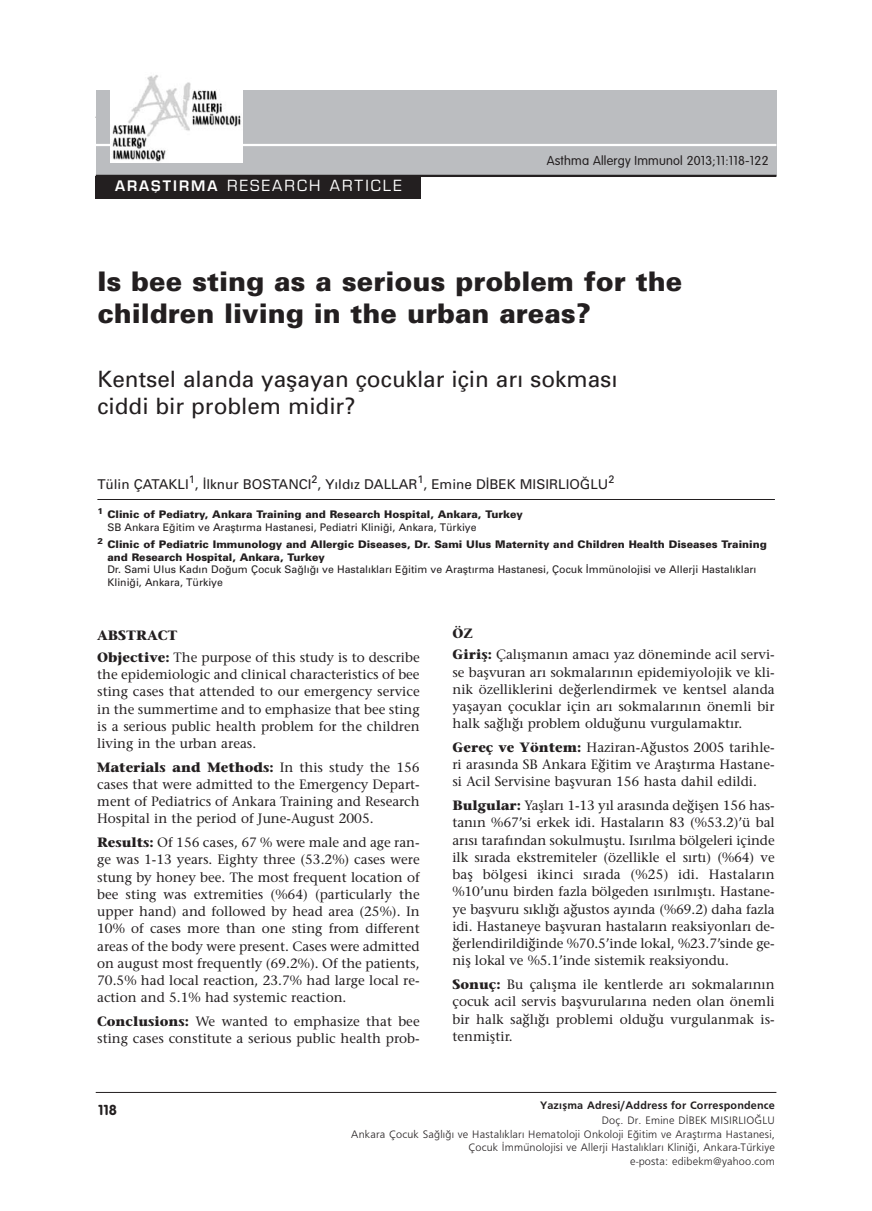
<style>
.page{position:relative;width:872px;height:1211px;background:#fff}
.page>*{position:absolute;margin:0;border:0;box-sizing:border-box;transform-origin:0 0}
.t1{font:900 27px/32.4px "Univers";color:#231f20}
.t2{font:22.5px/27px "Univers";color:#231f20}
.t3{font:15px "Eurostile";letter-spacing:.14em;color:#fff}
.t4{font:700 14.25px "VAG Rounded";color:#231f20}
.t5{font:13.5px/17.2px "Stone Serif";color:#231f20;text-align:justify}
.t6{font:13.5px "Univers";color:#231f20}
.t7{font:300 12.75px "VAG Rounded";letter-spacing:.015em;color:#231f20}
.t8{font:300 11.25px/13.5px "Frutiger";letter-spacing:.015em;color:#231f20;text-align:right}
.t9{font:700 11.25px "Frutiger";letter-spacing:.015em;color:#231f20}
.t10{font:10.5px/12.6px "Univers";color:#231f20}
.t11{font:900 10.5px/12.6px "Univers";color:#231f20}
.s1{font-family:"Eurostile Demi"}
.s2{font-weight:900}
.s3{font-weight:700}
</style>
<div class="page">
<hr style="left:96px;top:1092px;width:680px;height:1px;background:#231f20">
<hr style="left:97px;top:499px;width:677px;height:1px;background:#231f20">
<div style="left:96px;top:90px;width:680px;height:86px;background:#bbbdc0"></div>
<hr style="left:96px;top:144px;width:680px;height:2px;background:#fff">
<hr style="left:96px;top:175px;width:680px;height:2px;background:#231f20">
<div style="left:96px;top:176px;width:325px;height:22px;background:#231f20"></div>
<img style="left:111px;top:75px;width:132px;height:88px">
<p class="t3" style="left:115px;top:180px;width:288px"><span class="s1">ARAfiTIRMA</span> RESEARCH ARTICLE</p>
<p class="t7" style="left:546px;top:155px;width:223px">Asthma Allergy Immunol 2013;11:118-122</p>
<h1 class="t1" style="left:97px;top:267px;width:586px">Is bee sting as a serious problem for the children living in the urban areas?</h1>
<h2 class="t2" style="left:97px;top:367px;width:522px">Kentsel alanda yaşayan çocuklar için arı sokması ciddi bir problem midir?</h2>
<p class="t6" style="left:97px;top:479px;width:518px">Tülin ÇATAKLI<sup>1</sup>, İlknur BOSTANCI<sup>2</sup>, Yıldız DALLAR<sup>1</sup>, Emine DİBEK MISIRLIOĞLU<sup>2</sup></p>
<p class="t10" style="left:107px;top:509px;width:417px;text-indent:-10px"><sup>1</sup> <span class="s2">Clinic of Pediatry, Ankara Training and Research Hospital, Ankara, Turkey<br></span>SB Ankara Eğitim ve Araştırma Hastanesi, Pediatri Kliniği, Ankara, Türkiye</p>
<p class="t11" style="left:107px;top:539px;width:660px;text-indent:-10px"><sup>2</sup> Clinic of Pediatric Immunology and Allergic Diseases, Dr. Sami Ulus Maternity and Children Health Diseases Training and Research Hospital, Ankara, Turkey</p>
<p class="t10" style="left:107px;top:564px;width:650px">Dr. Sami Ulus Kadın Doğum Çocuk Sağlığı ve Hastalıkları Eğitim ve Araştırma Hastanesi, Çocuk İmmünolojisi ve Allerji Hastalıkları<br>Kliniği, Ankara, Türkiye</p>
<p class="t5" style="left:97px;top:626px;width:324px;line-height:21.5px"><span class="s3">ABSTRACT<br>Objective:</span> The purpose of this study is to describe</p>
<p class="t5" style="left:97px;top:667px;width:324px">the epidemiologic and clinical characteristics of bee sting cases that attended to our emergency service in the summertime and to emphasize that bee sting is a serious public health problem for the children living in the urban areas.</p>
<p class="t5" style="left:97px;top:759px;width:324px"><span class="s3">Materials and Methods:</span> In this study the 156 cases that were admitted to the Emergency Depart&shy;ment of Pediatrics of Ankara Training and Research Hospital in the period of June-August 2005.</p>
<p class="t5" style="left:97px;top:835px;width:324px"><span class="s3">Results:</span> Of 156 cases, 67 % were male and age ran&shy;ge was 1-13 years. Eighty three (53.2%) cases were stung by honey bee. The most frequent location of bee sting was extremities (%64) (particularly the upper hand) and followed by head area (25%). In 10% of cases more than one sting from different areas of the body were present. Cases were admitted on august most frequently (69.2%). Of the patients, 70.5% had local reaction, 23.7% had large local re&shy;action and 5.1% had systemic reaction.</p>
<p class="t5" style="left:97px;top:1014px;width:324px"><span class="s3">Conclusions:</span> We wanted to emphasize that bee sting cases constitute a serious public health prob-</p>
<p class="t5" style="left:452px;top:624px;width:324px;line-height:21.5px"><span class="s3">ÖZ<br>Giriş:</span> Çalışmanın amacı yaz döneminde acil servi-</p>
<p class="t5" style="left:452px;top:664px;width:324px">se başvuran arı sokmalarının epidemiyolojik ve kli&shy;nik özelliklerini değerlendirmek ve kentsel alanda yaşayan çocuklar için arı sokmalarının önemli bir halk sağlığı problem olduğunu vurgulamaktır.</p>
<p class="t5" style="left:452px;top:740px;width:324px"><span class="s3">Gereç ve Yöntem:</span> Haziran-Ağustos 2005 tarihle&shy;ri arasında SB Ankara Eğitim ve Araştırma Hastane&shy;si Acil Servisine başvuran 156 hasta dahil edildi.</p>
<p class="t5" style="left:452px;top:798px;width:324px"><span class="s3">Bulgular:</span> Yaşları 1-13 yıl arasında değişen 156 has&shy;tanın %67’si erkek idi. Hastaların 83 (%53.2)’ü bal arısı tarafından sokulmuştu. Isırılma bölgeleri içinde ilk sırada ekstremiteler (özellikle el sırtı) (%64) ve baş bölgesi ikinci sırada (%25) idi. Hastaların %10’unu birden fazla bölgeden ısırılmıştı. Hastane&shy;ye başvuru sıklığı ağustos ayında (%69.2) daha fazla idi. Hastaneye başvuran hastaların reaksiyonları de&shy;ğerlendirildiğinde %70.5’inde lokal, %23.7’sinde ge&shy;niş lokal ve %5.1’inde sistemik reaksiyondu.</p>
<p class="t5" style="left:452px;top:977px;width:324px"><span class="s3">Sonuç:</span> Bu çalışma ile kentlerde arı sokmalarının çocuk acil servis başvurularına neden olan önemli bir halk sağlığı problemi olduğu vurgulanmak is&shy;tenmiştir.</p>
<p class="t4" style="left:98px;top:1104px;width:20px">118</p>
<p class="t9" style="left:540px;top:1100px;width:236px">Yaz›flma Adresi/Address for Correspondence</p>
<p class="t8" style="left:351px;top:1114px;width:425px">Doç. Dr. Emine D‹BEK MISIRLIO⁄LU<br>Ankara Çocuk Sa¤l›¤› ve Hastal›klar› Hematoloji Onkoloji E¤itim ve Araflt›rma Hastanesi, Çocuk ‹mmünolojisi ve Allerji Hastal›klar› Klini¤i, Ankara-Türkiye<br>e-posta: edibekm@yahoo.com</p>
</div>
